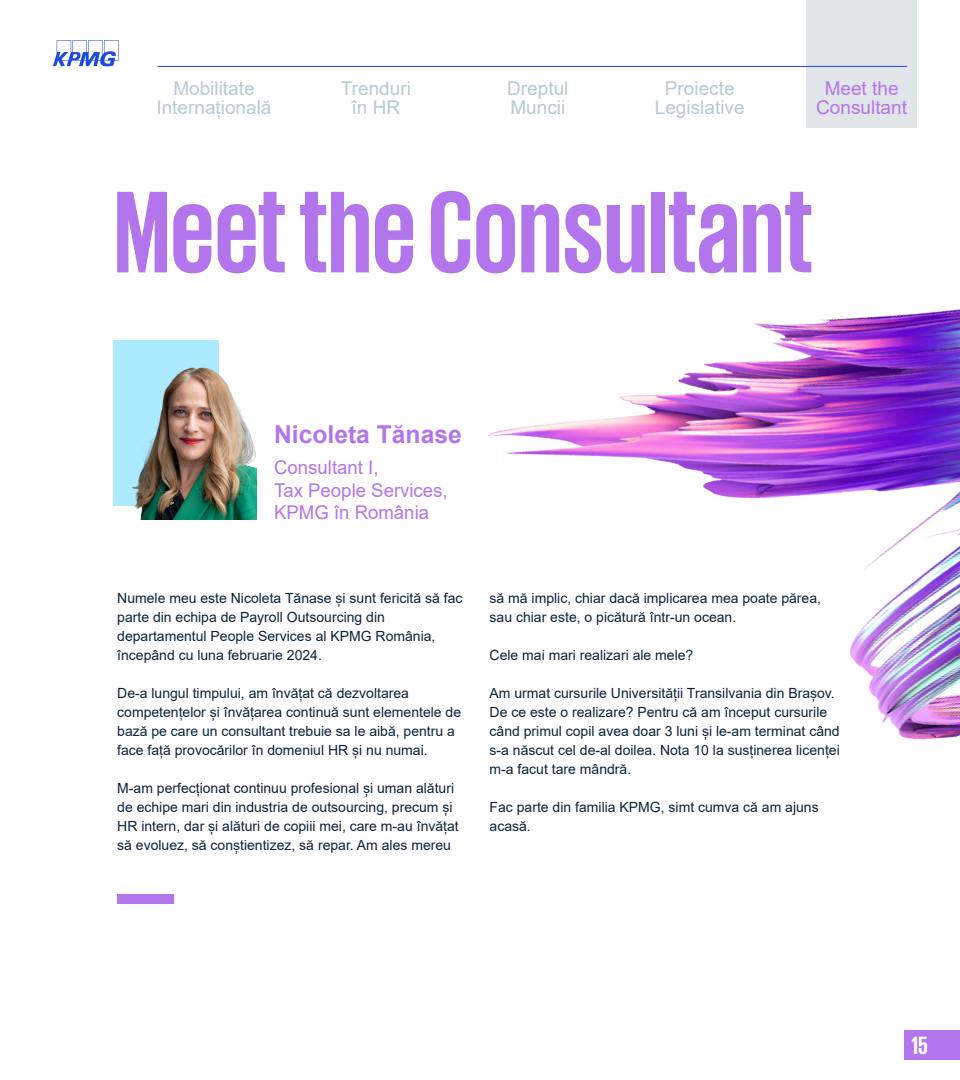
<style>
.page{position:relative;width:960px;height:1080px;background:#fff}
.page>*{position:absolute;margin:0;border:0;box-sizing:border-box;transform-origin:0 0}
.t1{font:700 118.9px "KPMG";color:#b275eb}
.t2{font:700 25.6px "KPMG";color:#fff}
.t3{font:700 24.6px "Arial";color:#b275eb}
.t4{font:19px/19px "Arial";color:#b6cbd3;text-align:center}
.t5{font:19px/22.8px "Arial";color:#b275eb;text-align:center}
.t6{font:14px/19px "Arial";color:#0c233c}
</style>
<div class="page">
<img style="left:488px;top:309px;width:472px;height:745px">
<div style="left:117px;top:895px;width:57px;height:9px;background:#b275eb"></div>
<div style="left:905px;top:1030px;width:55px;height:29px;background:#b275eb"></div>
<div style="left:806px;top:0;width:111px;height:127px;background:#e1e6ea"></div>
<svg style="left:53px;top:40px;width:66px;height:26px"></svg>
<hr style="left:157px;top:66px;width:750px;height:1px;background:#1e49e2">
<div style="left:113px;top:340px;width:106px;height:166px;background:#aceaff"></div>
<img style="left:132px;top:367px;width:125px;height:152px">
<h3 class="t4" style="left:156px;top:79px;width:117px">Mobilitate<br>Internațională</h3>
<h3 class="t4" style="left:341px;top:79px;width:72px">Trenduri în HR</h3>
<h3 class="t4" style="left:507px;top:79px;width:63px;text-align:left">Dreptul<br>Muncii</h3>
<h3 class="t4" style="left:655px;top:79px;width:91px">Proiecte<br>Legislative</h3>
<h3 class="t5" style="left:816px;top:79px;width:92px;line-height:19px">Meet the<br>Consultant</h3>
<h1 class="t1" style="left:114px;top:172px;width:701px">Meet the Consultant</h1>
<h3 class="t3" style="left:274px;top:417px;width:189px">Nicoleta Tănase</h3>
<h3 class="t5" style="left:274px;top:456px;width:175px;text-align:left">Consultant I,<br>Tax People Services,<br>KPMG în România</h3>
<p class="t6" style="left:117px;top:588px;width:347px">Numele meu este Nicoleta Tănase și sunt fericită să fac parte din echipa de Payroll Outsourcing din departamentul People Services al KPMG România, începând cu luna februarie 2024.</p>
<p class="t6" style="left:117px;top:683px;width:345px">De-a lungul timpului, am învățat că dezvoltarea competențelor și învățarea continuă sunt elementele de bază pe care un consultant trebuie sa le aibă, pentru a face față provocărilor în domeniul HR și nu numai.</p>
<p class="t6" style="left:117px;top:778px;width:343px">M-am perfecționat continuu profesional și uman alături de echipe mari din industria de outsourcing, precum și HR intern, dar și alături de copiii mei, care m-au învățat să evoluez, să conștientizez, să repar. Am ales mereu</p>
<p class="t6" style="left:490px;top:588px;width:333px">să mă implic, chiar dacă implicarea mea poate părea, sau chiar este, o picătură într-un ocean.</p>
<p class="t6" style="left:490px;top:645px;width:205px">Cele mai mari realizari ale mele?</p>
<p class="t6" style="left:490px;top:683px;width:352px">Am urmat cursurile Universității Transilvania din Brașov.<br>De ce este o realizare? Pentru că am început cursurile când primul copil avea doar 3 luni și le-am terminat când s-a născut cel de-al doilea. Nota 10 la susținerea licenței m-a facut tare mândră.</p>
<p class="t6" style="left:490px;top:797px;width:331px">Fac parte din familia KPMG, simt cumva că am ajuns acasă.</p>
<h2 class="t2" style="left:911px;top:1032px;width:18px">15</h2>
</div>
